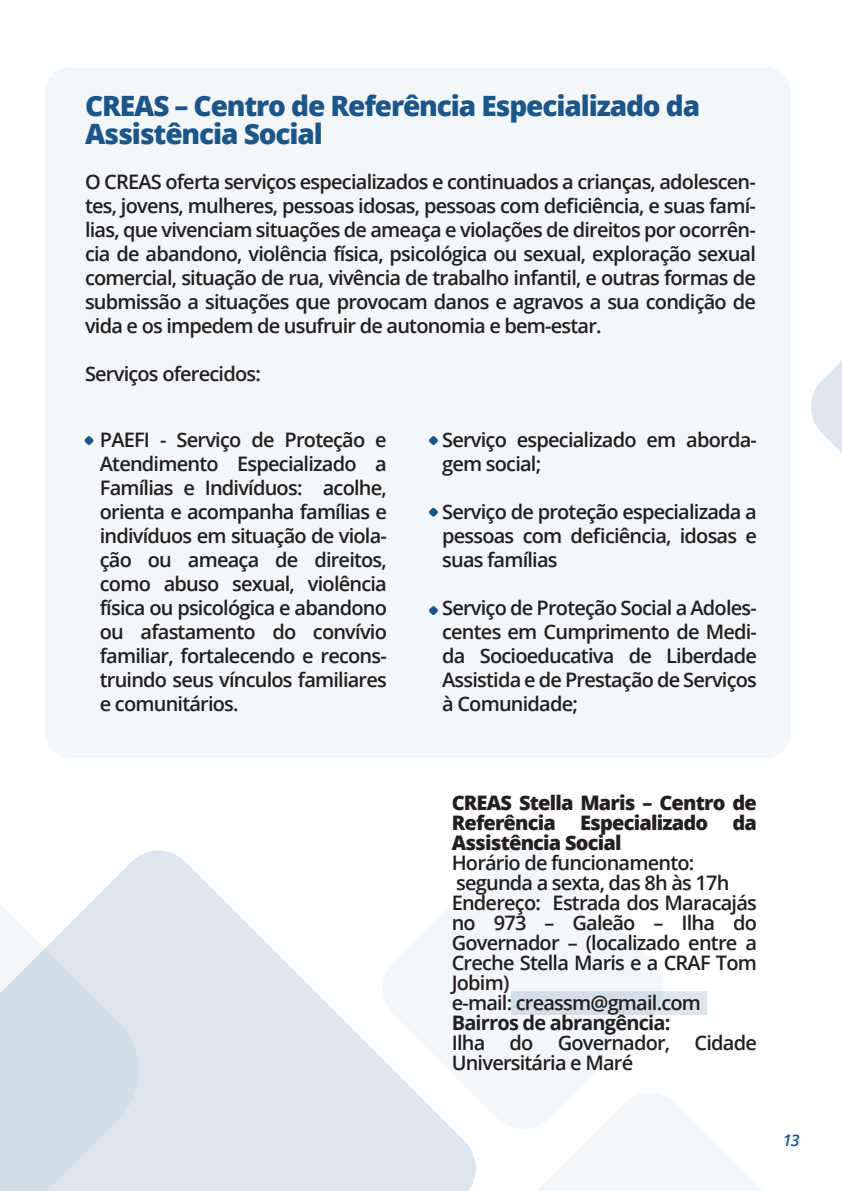
<style>
.page{position:relative;width:842px;height:1191px;background:#fff}
.page>*{position:absolute;margin:0;border:0;box-sizing:border-box;transform-origin:0 0}
.t1{font:800 28px/28px "Open Sans";letter-spacing:-.04em;color:#1c5588}
.t2{font:600 20px/24px "Open Sans";letter-spacing:-.04em;color:#231f20;text-align:justify}
.t3{font:800 20px/20px "Open Sans";letter-spacing:-.04em;color:#231f20;text-align:justify}
.t4{font:700 20px "Open Sans";letter-spacing:-.04em;color:#231f20}
.t5{font:italic 600 16px "Open Sans";color:#1c5588}
</style>
<div class="page">
<svg style="left:0;top:850px;width:476px;height:341px;fill:#dde5ed"></svg>
<svg style="left:811px;top:361px;width:31px;height:92px"></svg>
<svg style="left:382px;top:848px;width:281px;height:281px;fill:#f4f7f9"></svg>
<svg style="left:509px;top:1092px;width:253px;height:99px"></svg>
<div style="left:511px;top:991px;width:195px;height:24px;background:#d3dee8"></div>
<div style="left:45px;top:67px;width:746px;height:691px;background:#f4f7f9;border-radius:26px"></div>
<svg style="left:84px;top:436px;width:10px;height:9px"></svg>
<svg style="left:429px;top:436px;width:9px;height:9px"></svg>
<svg style="left:429px;top:606px;width:9px;height:9px"></svg>
<svg style="left:429px;top:507px;width:9px;height:10px"></svg>
<h1 class="t1" style="left:85px;top:91px;width:617px">CREAS – Centro de Referência Especializado da<br>Assistência Social</h1>
<p class="t2" style="left:85px;top:169px;width:672px">O CREAS oferta serviços especializados e continuados a crianças, adolescen&shy;tes, jovens, mulheres, pessoas idosas, pessoas com deficiência, e suas famí&shy;lias, que vivenciam situações de ameaça e violações de direitos por ocorrên&shy;cia de abandono, violência física, psicológica ou sexual, exploração sexual comercial, situação de rua, vivência de trabalho infantil, e outras formas de submissão a situações que provocam danos e agravos a sua condição de vida e os impedem de usufruir de autonomia e bem-estar.</p>
<p class="t2" style="left:85px;top:361px;width:177px">Serviços oferecidos:</p>
<p class="t2" style="left:100px;top:428px;width:289px">PAEFI - Serviço de Proteção e Atendimento Especializado a Famílias e Indivíduos: acolhe, orienta e acompanha famílias e indivíduos em situação de viola&shy;ção ou ameaça de direitos, como abuso sexual, violência física ou psicológica e abandono ou afastamento do convívio familiar, fortalecendo e recons&shy;truindo seus vínculos familiares e comunitários.</p>
<p class="t2" style="left:442px;top:428px;width:316px">Serviço especializado em aborda&shy;gem social;</p>
<p class="t2" style="left:442px;top:500px;width:316px">Serviço de proteção especializada a pessoas com deficiência, idosas e suas famílias</p>
<p class="t2" style="left:442px;top:596px;width:316px">Serviço de Proteção Social a Adoles&shy;centes em Cumprimento de Medi&shy;da Socioeducativa de Liberdade Assistida e de Prestação de Serviços à Comunidade;</p>
<p class="t3" style="left:452px;top:792px;width:307px">CREAS Stella Maris – Centro de Referência Especializado da Assistência Social</p>
<p class="t2" style="left:452px;top:852px;width:307px;line-height:20px;text-align:left">Horário de funcionamento: segunda a sexta, das 8h às 17h<br>Endereço: Estrada dos Maracajás no 973 – Galeão – Ilha do<br>Governador – (localizado entre a<br>Creche Stella Maris e a CRAF Tom<br>Jobim)<br>e-mail: creassm@gmail.com</p>
<p class="t4" style="left:452px;top:1009px;width:220px">Bairros de abrangência:</p>
<p class="t2" style="left:452px;top:1032px;width:307px;line-height:20px">Ilha do Governador, Cidade<br>Universitária e Maré</p>
<p class="t5" style="left:783px;top:1129px;width:18px">13</p>
</div>
